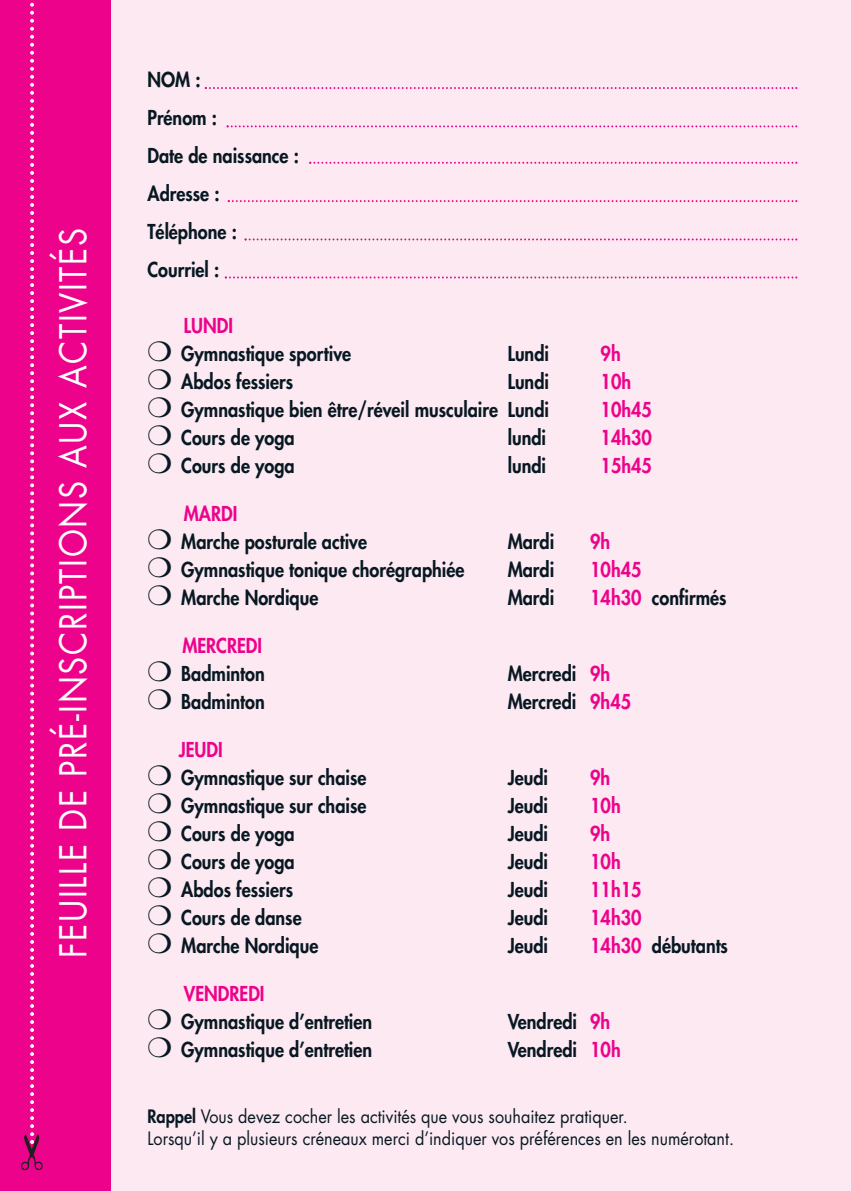
<style>
.page{position:relative;width:851px;height:1191px;background:#fff}
.page>*{position:absolute;margin:0;border:0;box-sizing:border-box;transform-origin:0 0}
.t1{font:36px "Futura";letter-spacing:.05em;color:#fff;scale:.9 1}
.t2{font:800 20px/38px "Futura";color:#071822;scale:.9 1}
.t3{font:800 20px "Futura";color:#ed028c;scale:.9 1}
.t4{font:18px/22px "Futura";color:#071822;scale:.9 1}
.s1{color:#ed028c}
.s2{font-weight:800}
</style>
<div class="page">
<div style="left:0;top:0;width:111px;height:1191px;background:#ed028c"></div>
<div style="left:111px;top:0;width:739px;height:1191px;background:#fce9f1"></div>
<svg style="left:205px;top:87px;width:592px;height:2px"></svg>
<svg style="left:226px;top:125px;width:571px;height:2px"></svg>
<svg style="left:309px;top:162px;width:488px;height:2px"></svg>
<svg style="left:228px;top:200px;width:569px;height:2px"></svg>
<svg style="left:244px;top:238px;width:553px;height:2px"></svg>
<svg style="left:225px;top:276px;width:572px;height:2px"></svg>
<svg style="left:21px;top:2px;width:22px;height:1168px"></svg>
<h1 class="t1" style="left:57px;top:958px;width:812px;rotate:-90deg">FEUILLE DE PRÉ-INSCRIPTIONS AUX ACTIVITÉS</h1>
<p class="t2" style="left:147px;top:62px;width:170px">NOM :<br>Prénom :<br>Date de naissance :<br>Adresse :<br>Téléphone :<br>Courriel :</p>
<p class="t2" style="left:147px;top:313px;width:228px;line-height:28px;text-indent:36px"><span class="s1">LUNDI<br></span>❍ Gymnastique sportive</p>
<p class="t2" style="left:507px;top:336px;width:47px">Lundi</p>
<p class="t3" style="left:600px;top:344px;width:24px">9h</p>
<p class="t2" style="left:147px;top:364px;width:163px">❍ Abdos fessiers</p>
<p class="t2" style="left:507px;top:364px;width:47px">Lundi</p>
<p class="t3" style="left:600px;top:372px;width:35px">10h</p>
<p class="t2" style="left:147px;top:392px;width:447px">❍ Gymnastique bien être/réveil musculaire Lundi</p>
<p class="t3" style="left:600px;top:400px;width:59px">10h45</p>
<p class="t2" style="left:147px;top:420px;width:165px">❍ Cours de yoga</p>
<p class="t2" style="left:507px;top:420px;width:44px">lundi</p>
<p class="t3" style="left:600px;top:428px;width:59px">14h30</p>
<p class="t2" style="left:147px;top:448px;width:165px">❍ Cours de yoga</p>
<p class="t2" style="left:507px;top:448px;width:44px">lundi</p>
<p class="t3" style="left:600px;top:456px;width:59px">15h45</p>
<p class="t2" style="left:147px;top:501px;width:245px;line-height:28px;text-indent:36px"><span class="s1">MARDI<br></span>❍ Marche posturale active</p>
<p class="t2" style="left:507px;top:524px;width:53px">Mardi</p>
<p class="t3" style="left:590px;top:532px;width:24px">9h</p>
<p class="t2" style="left:147px;top:552px;width:354px">❍ Gymnastique tonique chorégraphiée</p>
<p class="t2" style="left:507px;top:552px;width:53px">Mardi</p>
<p class="t3" style="left:590px;top:560px;width:59px">10h45</p>
<p class="t2" style="left:147px;top:580px;width:191px">❍ Marche Nordique</p>
<p class="t2" style="left:507px;top:580px;width:53px">Mardi</p>
<p class="t2" style="left:590px;top:580px;width:153px"><span class="s1">14h30</span> confirmés</p>
<p class="t2" style="left:147px;top:633px;width:132px;line-height:28px;text-align:right"><span class="s1">MERCREDI<br></span>❍ Badminton</p>
<p class="t2" style="left:507px;top:656px;width:115px">Mercredi <span class="s1">9h</span></p>
<p class="t2" style="left:147px;top:684px;width:132px">❍ Badminton</p>
<p class="t2" style="left:507px;top:684px;width:139px">Mercredi <span class="s1">9h45</span></p>
<p class="t2" style="left:147px;top:737px;width:245px;line-height:28px;text-indent:31px"><span class="s1">JEUDI<br></span>❍ Gymnastique sur chaise</p>
<p class="t2" style="left:507px;top:760px;width:46px">Jeudi</p>
<p class="t3" style="left:590px;top:768px;width:24px">9h</p>
<p class="t2" style="left:147px;top:788px;width:245px">❍ Gymnastique sur chaise</p>
<p class="t2" style="left:507px;top:788px;width:46px">Jeudi</p>
<p class="t3" style="left:590px;top:796px;width:35px">10h</p>
<p class="t2" style="left:147px;top:816px;width:165px">❍ Cours de yoga</p>
<p class="t2" style="left:507px;top:816px;width:46px">Jeudi</p>
<p class="t3" style="left:590px;top:824px;width:24px">9h</p>
<p class="t2" style="left:147px;top:844px;width:165px">❍ Cours de yoga</p>
<p class="t2" style="left:507px;top:844px;width:46px">Jeudi</p>
<p class="t3" style="left:590px;top:852px;width:35px">10h</p>
<p class="t2" style="left:147px;top:872px;width:163px">❍ Abdos fessiers</p>
<p class="t2" style="left:507px;top:872px;width:46px">Jeudi</p>
<p class="t3" style="left:590px;top:880px;width:59px">11h15</p>
<p class="t2" style="left:147px;top:900px;width:173px">❍ Cours de danse</p>
<p class="t2" style="left:507px;top:900px;width:46px">Jeudi</p>
<p class="t3" style="left:590px;top:908px;width:59px">14h30</p>
<p class="t2" style="left:147px;top:928px;width:191px">❍ Marche Nordique</p>
<p class="t2" style="left:507px;top:928px;width:46px">Jeudi</p>
<p class="t2" style="left:590px;top:928px;width:155px"><span class="s1">14h30</span> débutants</p>
<p class="t2" style="left:147px;top:981px;width:251px;line-height:28px;text-indent:36px"><span class="s1">VENDREDI<br></span>❍ Gymnastique d’entretien</p>
<p class="t2" style="left:507px;top:1004px;width:115px">Vendredi <span class="s1">9h</span></p>
<p class="t2" style="left:147px;top:1032px;width:251px">❍ Gymnastique d’entretien</p>
<p class="t2" style="left:507px;top:1032px;width:127px">Vendredi <span class="s1">10h</span></p>
<p class="t4" style="left:147px;top:1107px;width:653px"><span class="s2">Rappel</span> Vous devez cocher les activités que vous souhaitez pratiquer.<br>Lorsqu’il y a plusieurs créneaux merci d’indiquer vos préférences en les numérotant.</p>
</div>
